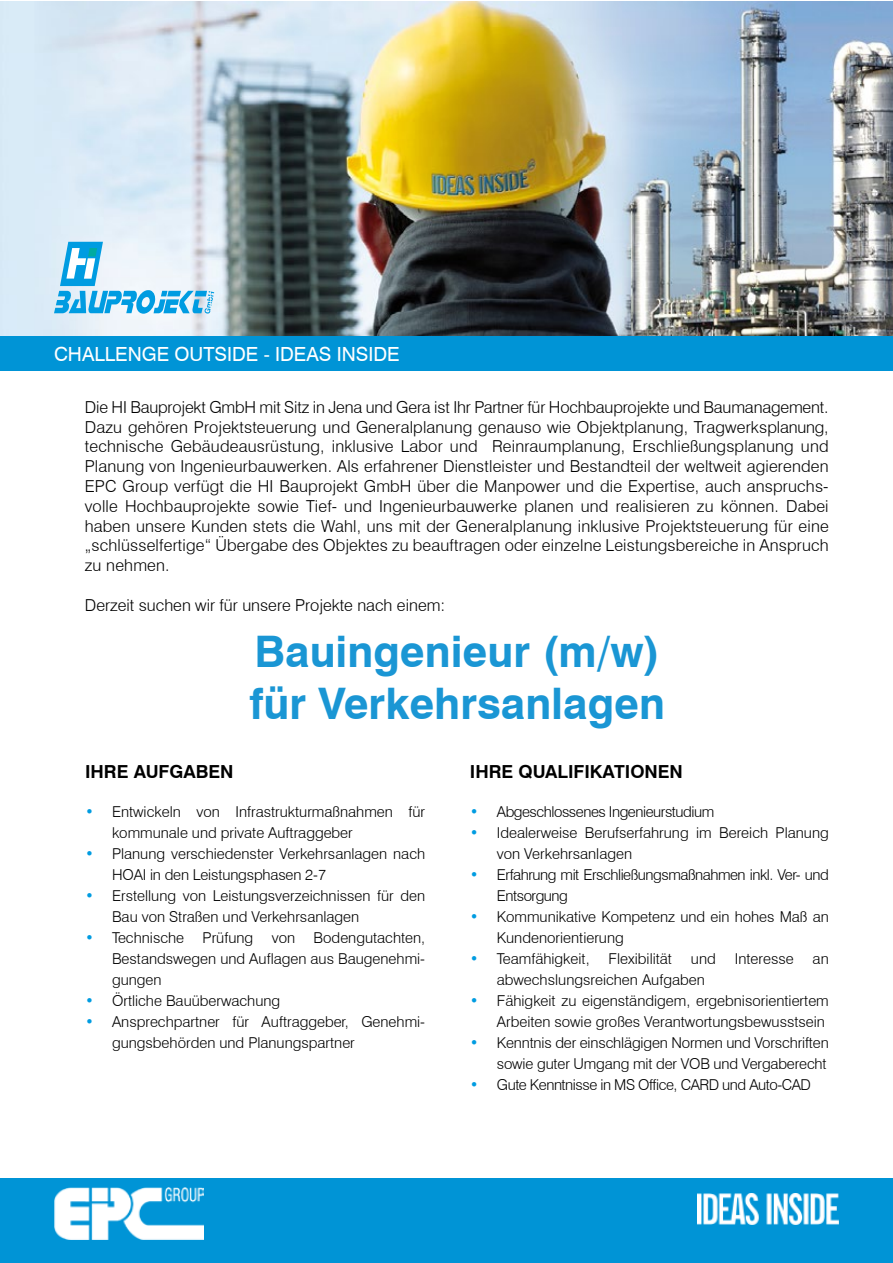
<style>
.page{position:relative;width:893px;height:1263px;background:#fff}
.page>*{position:absolute;margin:0;border:0;box-sizing:border-box;transform-origin:0 0}
.t1{font:700 43.5px/52.2px "Swiss 721 BT";color:#1a96d4}
.t2{font:19.5px "Swiss 721 BT";color:#fff}
.t3{font:700 18px "Swiss 721 BT";color:#000}
.t4{font:300 16.5px/19.8px "Swiss 721 BT";letter-spacing:.01em;color:#000;text-align:justify}
.t5{font:300 15px/21px "Swiss 721 BT";color:#000}
.t6{font:300 15px/21px "Swiss 721 BT";letter-spacing:-.03em;color:#000}
.s1{color:#009ce1}
</style>
<div class="page">
<div style="left:0;top:1178px;width:893px;height:85px;background:#0094d6"></div>
<img style="left:697px;top:1194px;width:141px;height:30px">
<div style="left:0;top:227px;width:893px;height:144px;background:#0094d6"></div>
<img style="left:0;top:1px;width:893px;height:335px">
<svg style="left:54px;top:242px;width:160px;height:72px"></svg>
<img style="left:54px;top:1187px;width:149px;height:53px">
<h2 class="t2" style="left:54px;top:342px;width:347px">CHALLENGE OUTSIDE - IDEAS INSIDE</h2>
<p class="t4" style="left:85px;top:397px;width:745px">Die HI Bauprojekt GmbH mit Sitz in Jena und Gera ist Ihr Partner für Hochbauprojekte und Baumanagement.<br>Dazu gehören Projektsteuerung und Generalplanung genauso wie Objektplanung, Tragwerksplanung, technische Gebäudeausrüstung, inklusive Labor und Reinraumplanung, Erschließungsplanung und Planung von Ingenieurbauwerken. Als erfahrener Dienstleister und Bestandteil der weltweit agierenden EPC Group verfügt die HI Bauprojekt GmbH über die Manpower und die Expertise, auch anspruchs&shy;volle Hochbauprojekte sowie Tief- und Ingenieurbauwerke planen und realisieren zu können. Dabei haben unsere Kunden stets die Wahl, uns mit der Generalplanung inklusive Projektsteuerung für eine „schlüsselfertige“ Übergabe des Objektes zu beauftragen oder einzelne Leistungsbereiche in Anspruch zu nehmen.</p>
<p class="t4" style="left:85px;top:595px;width:362px">Derzeit suchen wir für unsere Projekte nach einem:</p>
<h1 class="t1" style="left:249px;top:625px;width:417px">Bauingenieur (m/w) für Verkehrsanlagen</h1>
<p class="t3" style="left:85px;top:761px;width:150px">IHRE AUFGABEN</p>
<p class="t5" style="left:112px;top:801px;width:315px;text-indent:-27px"><span class="s1">•</span> Entwickeln von Infrastrukturmaßnahmen für kommunale und private Auftraggeber</p>
<p class="t5" style="left:112px;top:843px;width:315px;text-indent:-27px"><span class="s1">•</span> Planung verschiedenster Verkehrsanlagen nach<br>HOAI in den Leistungsphasen 2-7</p>
<p class="t5" style="left:112px;top:885px;width:315px;text-indent:-27px"><span class="s1">•</span> Erstellung von Leistungsverzeichnissen für den<br>Bau von Straßen und Verkehrsanlagen</p>
<p class="t5" style="left:112px;top:927px;width:315px;text-align:justify;text-indent:-27px"><span class="s1">•</span> Technische Prüfung von Bodengutachten, Bestandswegen und Auflagen aus Baugenehmi&shy;gungen</p>
<p class="t5" style="left:85px;top:990px;width:197px"><span class="s1">•</span> Örtliche Bauüberwachung</p>
<p class="t5" style="left:112px;top:1011px;width:315px;text-indent:-27px"><span class="s1">•</span> Ansprechpartner für Auftraggeber, Genehmi&shy;gungsbehörden und Planungspartner</p>
<p class="t3" style="left:470px;top:761px;width:215px">IHRE QUALIFIKATIONEN</p>
<p class="t6" style="left:470px;top:801px;width:246px"><span class="s1">•</span> Abgeschlossenes Ingenieurstudium</p>
<p class="t5" style="left:497px;top:822px;width:333px;text-indent:-27px"><span class="s1">•</span> Idealerweise Berufserfahrung im Bereich Planung von Verkehrsanlagen</p>
<p class="t6" style="left:497px;top:864px;width:333px;text-indent:-27px"><span class="s1">•</span> Erfahrung mit Erschließungsmaßnahmen inkl. Ver- und<br>Entsorgung</p>
<p class="t5" style="left:497px;top:906px;width:333px;text-indent:-27px"><span class="s1">•</span> Kommunikative Kompetenz und ein hohes Maß an<br>Kundenorientierung</p>
<p class="t5" style="left:470px;top:948px;width:121px"><span class="s1">•</span> Teamfähigkeit,</p>
<p class="t5" style="left:609px;top:948px;width:65px">Flexibilität</p>
<p class="t5" style="left:691px;top:948px;width:26px">und</p>
<p class="t5" style="left:735px;top:948px;width:60px">Interesse</p>
<p class="t5" style="left:813px;top:948px;width:18px">an</p>
<p class="t5" style="left:497px;top:969px;width:209px">abwechslungsreichen Aufgaben</p>
<p class="t5" style="left:470px;top:990px;width:360px;text-align:right"><span class="s1">•</span> Fähigkeit zu eigenständigem, ergebnisorientiertem<br>Arbeiten sowie großes Verantwortungsbewusstsein</p>
<p class="t5" style="left:470px;top:1032px;width:360px;text-align:right"><span class="s1">•</span> Kenntnis der einschlägigen Normen und Vorschriften sowie guter Umgang mit der VOB und Vergaberecht</p>
<p class="t6" style="left:470px;top:1074px;width:343px"><span class="s1">•</span> Gute Kenntnisse in MS Office, CARD und Auto-CAD</p>
</div>
